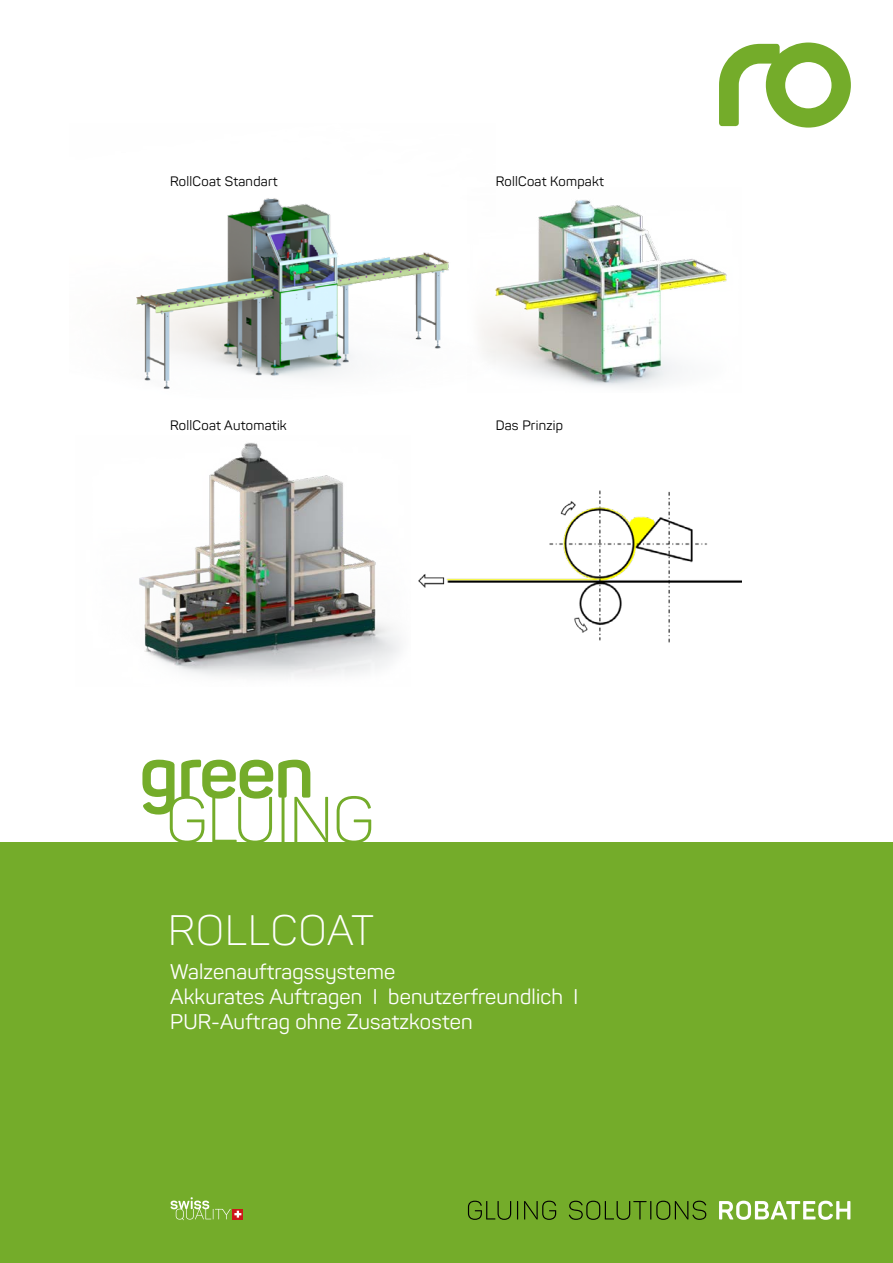
<style>
.page{position:relative;width:893px;height:1263px;background:#fff}
.page>*{position:absolute;margin:0;border:0;box-sizing:border-box;transform-origin:0 0}
.t1{font:300 42px "Panton";letter-spacing:.03em;color:#fff}
.t2{font:21px/25.2px "Panton";letter-spacing:.01em;color:#fff}
.t3{font:13.5px "Panton";letter-spacing:.02em;color:#000}
</style>
<div class="page">
<div style="left:0;top:842px;width:893px;height:421px;background:#74ac2a"></div>
<svg style="left:241px;top:1209px;width:2px;height:10px"></svg>
<svg style="left:171px;top:1197px;width:70px;height:23px"></svg>
<img style="left:136px;top:198px;width:313px;height:191px">
<img style="left:139px;top:443px;width:261px;height:234px">
<img style="left:419px;top:491px;width:323px;height:151px">
<img style="left:480px;top:200px;width:247px;height:188px">
<svg style="left:719px;top:43px;width:132px;height:85px"></svg>
<svg style="left:719px;top:1201px;width:131px;height:19px"></svg>
<svg style="left:468px;top:1201px;width:238px;height:19px"></svg>
<svg style="left:142px;top:760px;width:229px;height:82px"></svg>
<p class="t3" style="left:170px;top:173px;width:109px">RollCoat Standart</p>
<p class="t3" style="left:170px;top:417px;width:118px">RollCoat Automatik</p>
<p class="t3" style="left:496px;top:173px;width:110px">RollCoat Kompakt</p>
<p class="t3" style="left:496px;top:417px;width:69px">Das Prinzip</p>
<h1 class="t1" style="left:168px;top:905px;width:207px">ROLLCOAT</h1>
<p class="t2" style="left:170px;top:959px;width:410px">Walzenauftragssysteme<br>Akkurates Auftragen I benutzerfreundlich I<br>PUR-Auftrag ohne Zusatzkosten</p>
</div>
